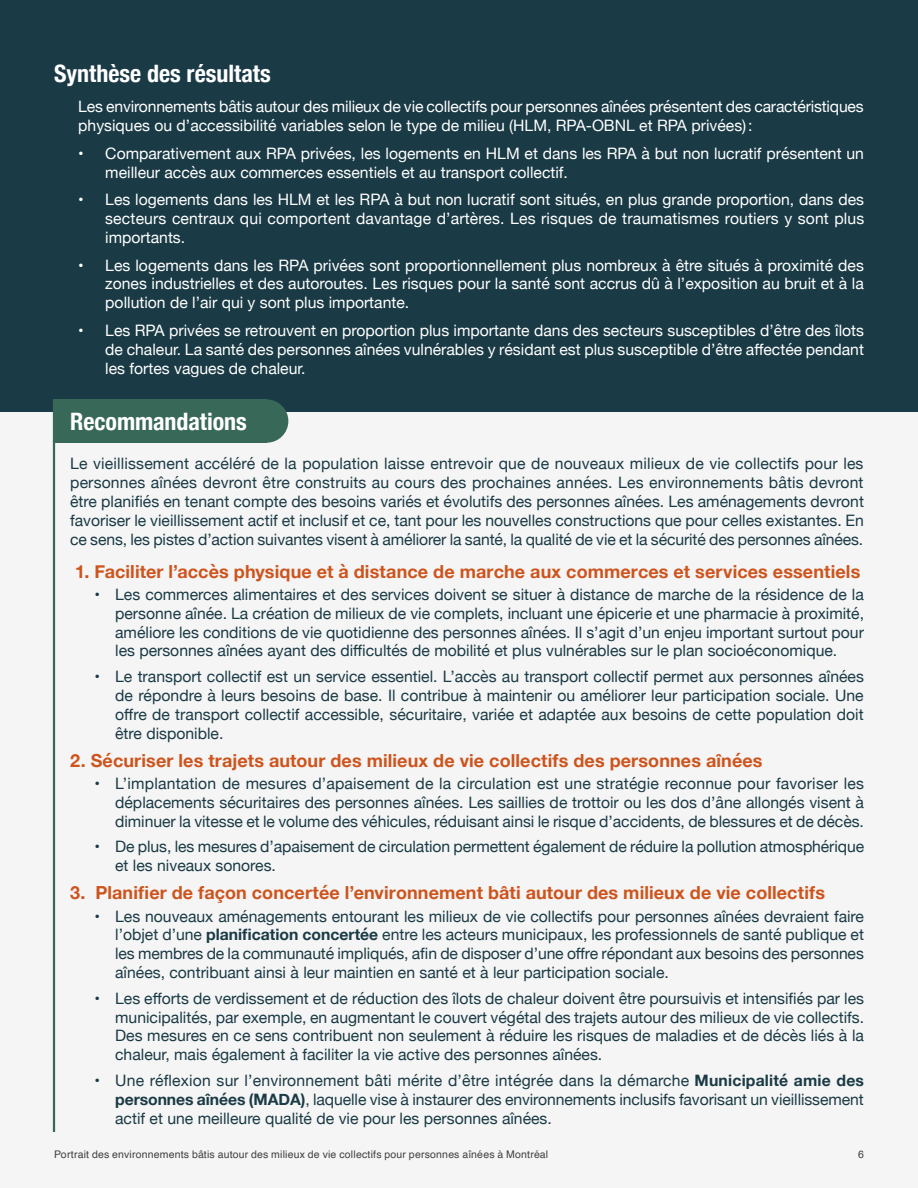
<style>
.page{position:relative;width:918px;height:1188px;background:#f5f5f5}
.page>*{position:absolute;margin:0;border:0;box-sizing:border-box;transform-origin:0 0}
.t1{font:700 condensed 24px "Helvetica Neue";color:#fff}
.H2_vert{font:700 18px "Helvetica Neue";letter-spacing:.005em;color:#cd541d}
.t2{font:15.75px/18.9px "Helvetica Neue";color:#1a3a45;text-align:justify}
.t3{font:15.75px/18.9px "Helvetica Neue";color:#fff;text-align:justify}
.t4{font:10.5px "Helvetica";letter-spacing:.015em;color:#404040}
.s1{font-weight:700}
</style>
<div class="page">
<div style="left:0;top:0;width:918px;height:411px;background:#1a3a45"></div>
<div style="left:245px;top:399px;width:43px;height:44px;background:#386858;border-radius:50%"></div>
<hr style="left:53px;top:399px;width:2px;height:733px;background:#386858">
<div style="left:53px;top:399px;width:214px;height:44px;background:#386858"></div>
<h1 class="t1" style="left:54px;top:54px;width:218px">Synthèse des résultats</h1>
<p class="t3" style="left:78px;top:98px;width:787px">Les environnements bâtis autour des milieux de vie collectifs pour personnes aînées présentent des caractéristiques physiques ou d’accessibilité variables selon le type de milieu (HLM, RPA-OBNL et RPA privées):</p>
<p class="t3" style="left:105px;top:145px;width:760px;text-indent:-27px">• Comparativement aux RPA privées, les logements en HLM et dans les RPA à but non lucratif présentent un meilleur accès aux commerces essentiels et au transport collectif.</p>
<p class="t3" style="left:105px;top:191px;width:761px;text-indent:-27px">• Les logements dans les HLM et les RPA à but non lucratif sont situés, en plus grande proportion, dans des secteurs centraux qui comportent davantage d’artères. Les risques de traumatismes routiers y sont plus importants.</p>
<p class="t3" style="left:105px;top:256px;width:760px;text-indent:-27px">• Les logements dans les RPA privées sont proportionnellement plus nombreux à être situés à proximité des zones industrielles et des autoroutes. Les risques pour la santé sont accrus dû à l’exposition au bruit et à la pollution de l’air qui y sont plus importante.</p>
<p class="t3" style="left:105px;top:322px;width:760px;text-indent:-27px">• Les RPA privées se retrouvent en proportion plus importante dans des secteurs susceptibles d’être des îlots de chaleur. La santé des personnes aînées vulnérables y résidant est plus susceptible d’être affectée pendant les fortes vagues de chaleur.</p>
<h1 class="t1" style="left:70px;top:402px;width:178px">Recommandations</h1>
<p class="t2" style="left:70px;top:455px;width:795px">Le vieillissement accéléré de la population laisse entrevoir que de nouveaux milieux de vie collectifs pour les personnes aînées devront être construits au cours des prochaines années. Les environnements bâtis devront être planifiés en tenant compte des besoins variés et évolutifs des personnes aînées. Les aménagements devront favoriser le vieillissement actif et inclusif et ce, tant pour les nouvelles constructions que pour celles existantes. En ce sens, les pistes d’action suivantes visent à améliorer la santé, la qualité de vie et la sécurité des personnes aînées.</p>
<p class="H2_vert" style="left:75px;top:557px;width:787px">1. Faciliter l’accès physique et à distance de marche aux commerces et services essentiels</p>
<p class="t2" style="left:115px;top:586px;width:750px;text-indent:-21px">• Les commerces alimentaires et des services doivent se situer à distance de marche de la résidence de la personne aînée. La création de milieux de vie complets, incluant une épicerie et une pharmacie à proximité, améliore les conditions de vie quotidienne des personnes aînées. Il s’agit d’un enjeu important surtout pour les personnes aînées ayant des difficultés de mobilité et plus vulnérables sur le plan socioéconomique.</p>
<p class="t2" style="left:115px;top:668px;width:750px;text-indent:-21px">• Le transport collectif est un service essentiel. L’accès au transport collectif permet aux personnes aînées de répondre à leurs besoins de base. Il contribue à maintenir ou améliorer leur participation sociale. Une offre de transport collectif accessible, sécuritaire, variée et adaptée aux besoins de cette population doit être disponible.</p>
<p class="H2_vert" style="left:70px;top:746px;width:694px">2. Sécuriser les trajets autour des milieux de vie collectifs des personnes aînées</p>
<p class="t2" style="left:115px;top:775px;width:750px;text-indent:-21px">• L’implantation de mesures d’apaisement de la circulation est une stratégie reconnue pour favoriser les déplacements sécuritaires des personnes aînées. Les saillies de trottoir ou les dos d’âne allongés visent à diminuer la vitesse et le volume des véhicules, réduisant ainsi le risque d’accidents, de blessures et de décès.</p>
<p class="t2" style="left:115px;top:838px;width:751px;text-indent:-21px">• De plus, les mesures d’apaisement de circulation permettent également de réduire la pollution atmosphérique et les niveaux sonores.</p>
<p class="H2_vert" style="left:70px;top:879px;width:756px">3. Planifier de façon concertée l’environnement bâti autour des milieux de vie collectifs</p>
<p class="t2" style="left:115px;top:907px;width:750px;text-indent:-21px">• Les nouveaux aménagements entourant les milieux de vie collectifs pour personnes aînées devraient faire l’objet d’une <span class="s1">planification concertée</span> entre les acteurs municipaux, les professionnels de santé publique et les membres de la communauté impliqués, afin de disposer d’une offre répondant aux besoins des personnes aînées, contribuant ainsi à leur maintien en santé et à leur participation sociale.</p>
<p class="t2" style="left:115px;top:990px;width:750px;text-indent:-21px">• Les efforts de verdissement et de réduction des îlots de chaleur doivent être poursuivis et intensifiés par les municipalités, par exemple, en augmentant le couvert végétal des trajets autour des milieux de vie collectifs.<br>Des mesures en ce sens contribuent non seulement à réduire les risques de maladies et de décès liés à la chaleur, mais également à faciliter la vie active des personnes aînées.</p>
<p class="t2" style="left:115px;top:1072px;width:750px;text-indent:-21px">• Une réflexion sur l’environnement bâti mérite d’être intégrée dans la démarche <span class="s1">Municipalité amie des personnes aînées (MADA)</span>, laquelle vise à instaurer des environnements inclusifs favorisant un vieillissement actif et une meilleure qualité de vie pour les personnes aînées.</p>
<p class="t4" style="left:54px;top:1146px;width:496px">Portrait des environnements bâtis autour des milieux de vie collectifs pour personnes aînées à Montréal</p>
<p class="t4" style="left:858px;top:1146px;width:7px">6</p>
</div>
